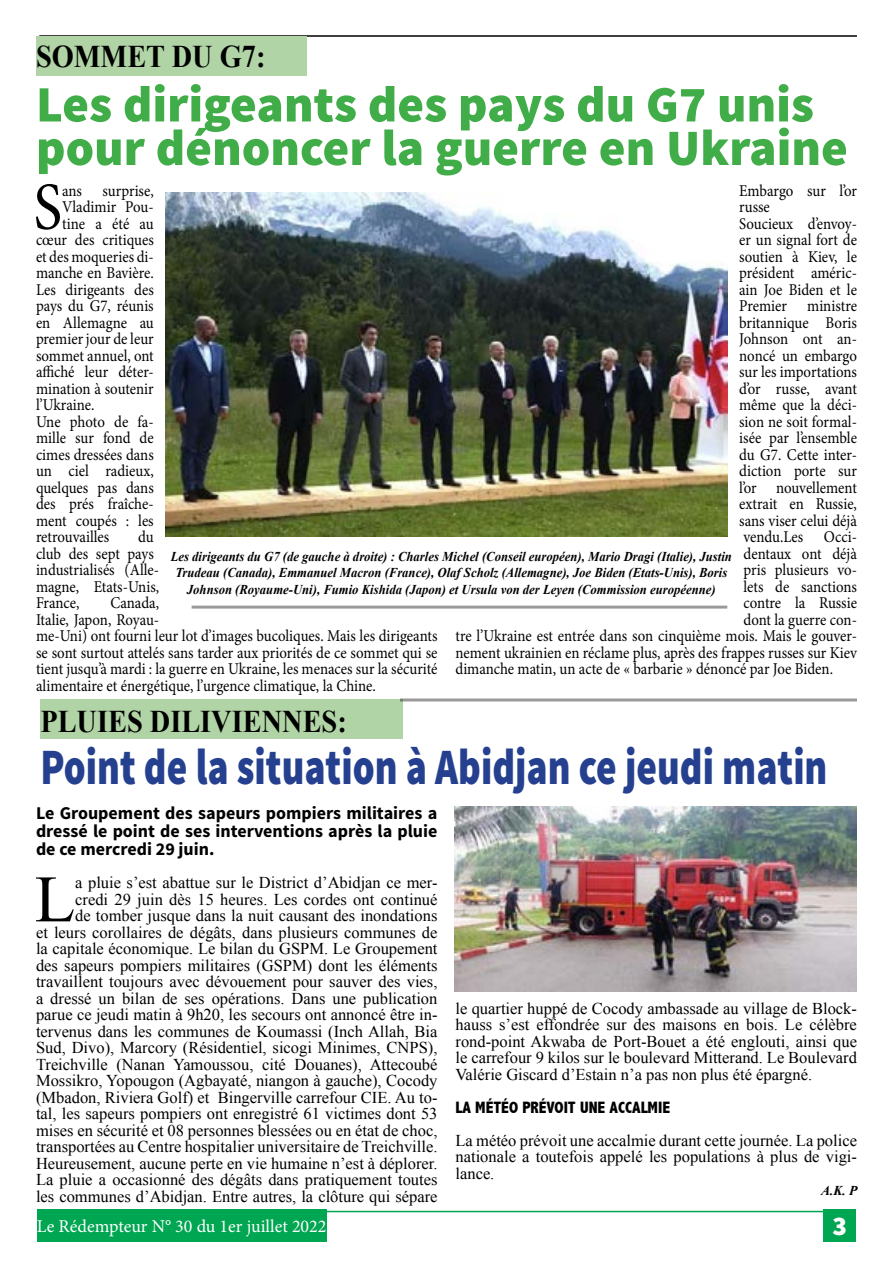
<style>
.page{position:relative;width:893px;height:1263px;background:#fff}
.page>*{position:absolute;margin:0;border:0;box-sizing:border-box;transform-origin:0 0}
.t1{font:67.2px "Minion Pro";color:#000;scale:.9 1}
.t2{font:66.3px "Times New Roman";color:#000}
.t3{font:900 51px/43.5px "Source Sans Pro";color:#41ad49}
.t4{font:900 51px "Source Sans Pro";color:#25408f;scale:.77 1}
.t5{font:700 31.5px "Times New Roman";color:#000;scale:.9 1}
.t6{font:900 27px "Source Sans Pro";color:#fff}
.t7{font:700 18px/18px "Source Sans Pro";color:#000;text-align:justify}
.t8{font:18px "Minion Pro";color:#fff}
.t9{font:16.5px/16.5px "Times New Roman";color:#000;text-align:justify}
.t10{font:16.5px/16.5px "Minion Pro";color:#000;scale:.9 1}
.t11{font:800 condensed 16.5px "Abadi";color:#000}
.t12{font:italic 700 13.5px/16.5px "Times New Roman";color:#000;text-align:center;scale:.94 1}
.t13{font:italic 700 13.5px "Times New Roman";color:#000}
</style>
<div class="page">
<hr style="left:39px;top:35px;width:818px;height:2px;background:#000">
<div style="left:36px;top:36px;width:270px;height:40px;background:#b1d4a6"></div>
<div style="left:40px;top:699px;width:363px;height:40px;background:#b1d4a6"></div>
<div style="left:824px;top:1209px;width:32px;height:32px;background:#00a651"></div>
<div style="left:37px;top:1209px;width:290px;height:33px;background:#00a651"></div>
<hr style="left:327px;top:1211px;width:529px;height:1px;background:#00a651">
<img style="left:166px;top:192px;width:561px;height:345px">
<hr style="left:192px;top:606px;width:535px;height:3px;background:#000">
<hr style="left:400px;top:698px;width:457px;height:3px;background:#000">
<img style="left:454px;top:807px;width:403px;height:185px">
<h3 class="t5" style="left:36px;top:34px;width:256px">SOMMET DU G7:</h3>
<h3 class="t3" style="left:36px;top:85px;width:813px">Les dirigeants des pays du G7 unis pour dénoncer la guerre en Ukraine</h3>
<p class="t10" style="left:739px;top:182px;width:132px">Embargo sur l’or</p>
<p class="t10" style="left:739px;top:199px;width:36px">russe</p>
<p class="t10" style="left:739px;top:215px;width:132px">Soucieux d’envoy-</p>
<p class="t10" style="left:739px;top:232px;width:132px">er un signal fort de</p>
<p class="t10" style="left:739px;top:248px;width:132px">soutien à Kiev, le</p>
<p class="t10" style="left:739px;top:265px;width:132px">président améric-</p>
<p class="t10" style="left:739px;top:281px;width:132px">ain Joe Biden et le</p>
<p class="t10" style="left:739px;top:298px;width:132px">Premier ministre</p>
<p class="t10" style="left:739px;top:314px;width:132px">britannique Boris</p>
<p class="t10" style="left:739px;top:331px;width:132px">Johnson ont an-</p>
<p class="t10" style="left:739px;top:347px;width:132px">noncé un embargo</p>
<p class="t10" style="left:739px;top:364px;width:132px">sur les importations</p>
<p class="t10" style="left:739px;top:380px;width:132px">d’or russe, avant</p>
<p class="t10" style="left:739px;top:397px;width:132px">même que la déci-</p>
<p class="t10" style="left:739px;top:413px;width:132px">sion ne soit formal-</p>
<p class="t10" style="left:739px;top:430px;width:132px">isée par l’ensemble</p>
<p class="t10" style="left:739px;top:446px;width:132px">du G7. Cette inter-</p>
<p class="t10" style="left:739px;top:463px;width:132px">diction porte sur</p>
<p class="t10" style="left:739px;top:479px;width:132px">l’or nouvellement</p>
<p class="t10" style="left:739px;top:496px;width:132px">extrait en Russie,</p>
<p class="t10" style="left:739px;top:512px;width:132px">sans viser celui déjà</p>
<p class="t10" style="left:743px;top:529px;width:128px">vendu.Les Occi-</p>
<p class="t10" style="left:743px;top:545px;width:128px">dentaux ont déjà</p>
<p class="t10" style="left:743px;top:562px;width:128px">pris plusieurs vo-</p>
<p class="t10" style="left:743px;top:578px;width:128px">lets de sanctions</p>
<p class="t10" style="left:743px;top:595px;width:128px">contre la Russie</p>
<p class="t10" style="left:743px;top:611px;width:128px">dont la guerre con-</p>
<p class="t10" style="left:455px;top:628px;width:448px">tre l’Ukraine est entrée dans son cinquième mois. Mais le gouver-</p>
<p class="t10" style="left:455px;top:644px;width:448px">nement ukrainien en réclame plus, après des frappes russes sur Kiev</p>
<p class="t10" style="left:455px;top:661px;width:421px">dimanche matin, un acte de « barbarie » dénoncé par Joe Biden.</p>
<h1 class="t1" style="left:33px;top:162px;width:33px">S</h1>
<p class="t10" style="left:62px;top:182px;width:103px">ans surprise,</p>
<p class="t10" style="left:62px;top:199px;width:103px">Vladimir Pou-</p>
<p class="t10" style="left:62px;top:215px;width:103px">tine a été au</p>
<p class="t10" style="left:36px;top:232px;width:132px">cœur des critiques</p>
<p class="t10" style="left:36px;top:248px;width:132px">et des moqueries di-</p>
<p class="t10" style="left:36px;top:265px;width:132px">manche en Bavière.</p>
<p class="t10" style="left:36px;top:281px;width:132px">Les dirigeants des</p>
<p class="t10" style="left:36px;top:298px;width:132px">pays du G7, réunis</p>
<p class="t10" style="left:36px;top:314px;width:132px">en Allemagne au</p>
<p class="t10" style="left:36px;top:331px;width:132px">premier jour de leur</p>
<p class="t10" style="left:36px;top:347px;width:132px">sommet annuel, ont</p>
<p class="t10" style="left:36px;top:364px;width:132px">affiché leur déter-</p>
<p class="t10" style="left:36px;top:380px;width:132px">mination à soutenir</p>
<p class="t10" style="left:36px;top:397px;width:66px">l’Ukraine.</p>
<p class="t10" style="left:36px;top:413px;width:132px">Une photo de fa-</p>
<p class="t10" style="left:36px;top:430px;width:132px">mille sur fond de</p>
<p class="t10" style="left:36px;top:446px;width:132px">cimes dressées dans</p>
<p class="t10" style="left:36px;top:463px;width:132px">un ciel radieux,</p>
<p class="t10" style="left:36px;top:479px;width:132px">quelques pas dans</p>
<p class="t10" style="left:36px;top:496px;width:132px">des prés fraîche-</p>
<p class="t10" style="left:36px;top:512px;width:132px">ment coupés : les</p>
<p class="t10" style="left:36px;top:529px;width:83px">retrouvailles</p>
<p class="t10" style="left:36px;top:529px;width:138px;text-indent:102px">du club des sept pays industrialisés (Alle&shy;magne, Etats-Unis,<br>France,</p>
<p class="t12" style="left:171px;top:548px;width:599px">Les dirigeants du G7 (de gauche à droite) : Charles Michel (Conseil européen), Mario Dragi (Italie), Justin<br>Trudeau (Canada), Emmanuel Macron (France), Olaf Scholz (Allemagne), Joe Biden (Etats-Unis), Boris<br>Johnson (Royaume-Uni), Fumio Kishida (Japon) et Ursula von der Leyen (Commission européenne)</p>
<p class="t10" style="left:36px;top:595px;width:448px;text-indent:74px">Canada,<br>Italie, Japon, Royau-<br>me-Uni) ont fourni leur lot d’images bucoliques. Mais les dirigeants se sont surtout attelés sans tarder aux priorités de ce sommet qui se tient jusqu’à mardi : la guerre en Ukraine, les menaces sur la sécurité alimentaire et énergétique, l’urgence climatique, la Chine.</p>
<h3 class="t5" style="left:40px;top:700px;width:342px">PLUIES DILIVIENNES :</h3>
<h3 class="t4" style="left:40px;top:734px;width:1024px">point de la situation à Abidjan ce jeudi matin</h3>
<p class="t7" style="left:36px;top:805px;width:403px">Le Groupement des sapeurs pompiers militaires a dressé le point de ses interventions après la pluie de ce mercredi 29 juin.</p>
<h2 class="t2" style="left:35px;top:854px;width:42px">L</h2>
<p class="t9" style="left:36px;top:874px;width:403px;text-align:right">a pluie s’est abattue sur le District d’Abidjan ce mer-<br>credi 29 juin dès 15 heures. Les cordes ont continué<br>de tomber jusque dans la nuit causant des inondations<br>et leurs corollaires de dégâts, dans plusieurs communes de la capitale économique. Le bilan du GSPM. Le Groupement des sapeurs pompiers militaires (GSPM) dont les éléments travaillent toujours avec dévouement pour sauver des vies, a dressé un bilan de ses opérations. Dans une publication parue ce jeudi matin à 9h20, les secours ont annoncé être in&shy;tervenus dans les communes de Koumassi (Inch Allah, Bia Sud, Divo), Marcory (Résidentiel, sicogi Minimes, CNPS), Treichville (Nanan Yamoussou, cité Douanes), Attecoubé Mossikro, Yopougon (Agbayaté, niangon à gauche), Cocody (Mbadon, Riviera Golf) et Bingerville carrefour CIE. Au to&shy;tal, les sapeurs pompiers ont enregistré 61 victimes dont 53 mises en sécurité et 08 personnes blessées ou en état de choc, transportées au Centre hospitalier universitaire de Treichville.<br>Heureusement, aucune perte en vie humaine n’est à déplorer.<br>La pluie a occasionné des dégâts dans pratiquement toutes les communes d’Abidjan. Entre autres, la clôture qui sépare</p>
<p class="t9" style="left:455px;top:1000px;width:403px">le quartier huppé de Cocody ambassade au village de Block&shy;hauss s’est effondrée sur des maisons en bois. Le célèbre rond-point Akwaba de Port-Bouet a été englouti, ainsi que le carrefour 9 kilos sur le boulevard Mitterand. Le Boulevard Valérie Giscard d’Estain n’a pas non plus été épargné.</p>
<p class="t11" style="left:455px;top:1098px;width:216px">LA MÉTÉO PRÉVOIT UNE ACCALMIE</p>
<p class="t9" style="left:455px;top:1132px;width:403px">La météo prévoit une accalmie durant cette journée. La police nationale a toutefois appelé les populations à plus de vigi&shy;lance.</p>
<p class="t13" style="left:821px;top:1181px;width:38px">A.K. P</p>
<p class="t8" style="left:37px;top:1214px;width:291px">Le Rédempteur N° 30 du 1er juillet 2022</p>
<h3 class="t6" style="left:832px;top:1208px;width:16px">3</h3>
</div>
